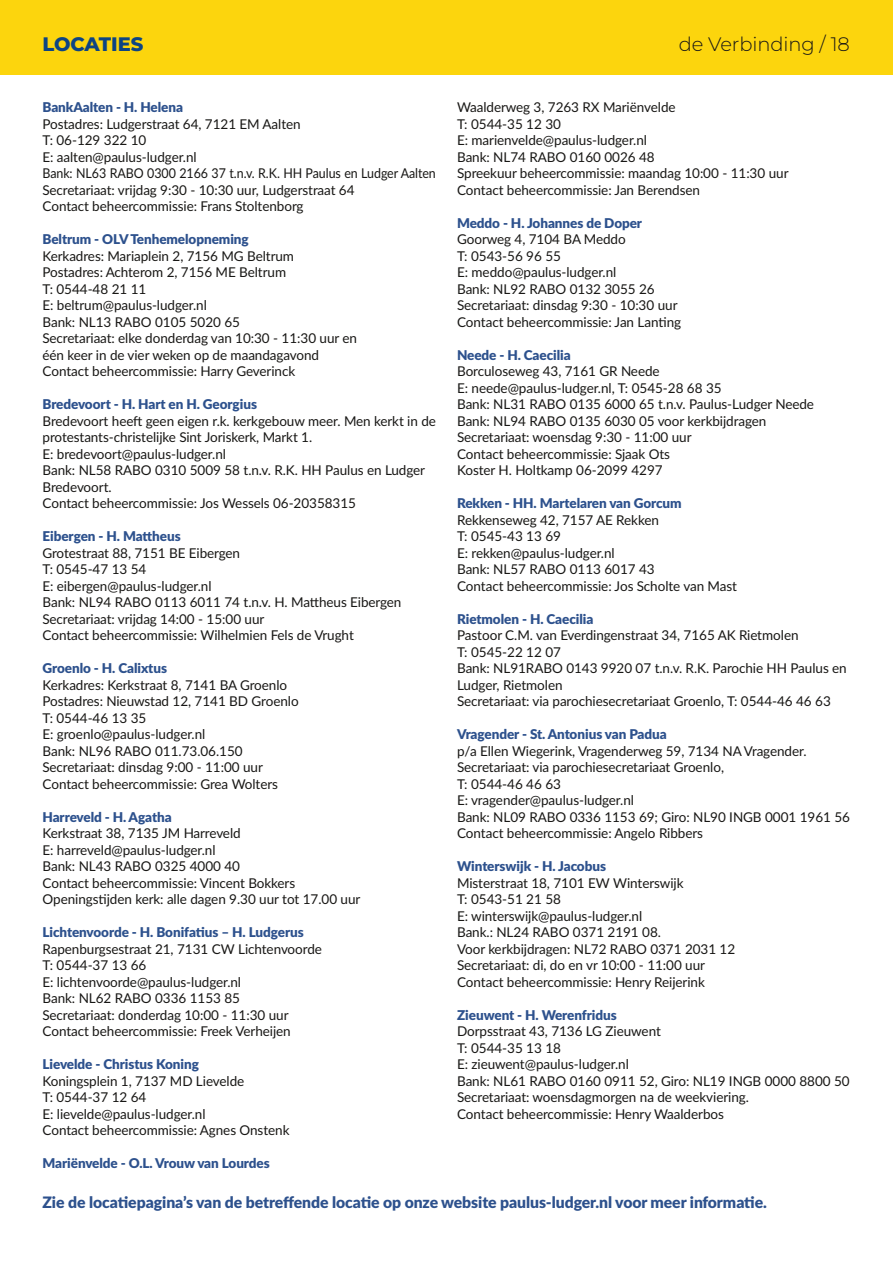
<style>
.page{position:relative;width:893px;height:1263px;background:#fff}
.page>*{position:absolute;margin:0;border:0;box-sizing:border-box;transform-origin:0 0}
.t1{font:300 19.5px "Montserrat";letter-spacing:-.005em;color:#181715}
.t2{font:800 19.5px "Montserrat";letter-spacing:-.01em;color:#0d4483}
.t3{font:900 15.75px "Lato";letter-spacing:-.005em;color:#2d518d}
.t4{font:13.5px/16.5px "Lato";letter-spacing:-.005em;color:#181715}
.t5{font:900 13.5px "Lato";letter-spacing:-.005em;color:#2d518d}
</style>
<div class="page">
<hr style="left:892px;top:102px;width:1px;height:34px;background:#fcd50d">
<div style="left:0;top:0;width:893px;height:74px;background:#fcd50d"></div>
<h1 class="t2" style="left:43px;top:32px;width:102px">LOCATIES</h1>
<h1 class="t1" style="left:679px;top:32px;width:173px">de Verbinding / 18</h1>
<p class="t5" style="left:43px;top:101px;width:142px">BankAalten ‐ H. Helena</p>
<p class="t4" style="left:43px;top:116px;width:395px">Postadres: Ludgerstraat 64, 7121 EM Aalten<br>T: 06‐129 322 10<br>E: aalten@paulus‐ludger.nl<br>Bank: NL63 RABO 0300 2166 37 t.n.v. R.K. HH Paulus en Ludger Aalten Secretariaat: vrijdag 9:30 ‐ 10:30 uur, Ludgerstraat 64<br>Contact beheercommissie: Frans Stoltenborg</p>
<p class="t5" style="left:43px;top:233px;width:208px">Beltrum ‐ OLVTenhemelopneming</p>
<p class="t4" style="left:43px;top:248px;width:316px">Kerkadres: Mariaplein 2, 7156 MG Beltrum Postadres: Achterom 2, 7156 ME Beltrum<br>T: 0544‐48 21 11<br>E: beltrum@paulus‐ludger.nl<br>Bank: NL13 RABO 0105 5020 65<br>Secretariaat: elke donderdag van 10:30 ‐ 11:30 uur en één keer in de vier weken op de maandagavond Contact beheercommissie: Harry Geverinck</p>
<p class="t5" style="left:43px;top:398px;width:216px">Bredevoort ‐ H. Hart en H. Georgius</p>
<p class="t4" style="left:43px;top:413px;width:395px">Bredevoort heeft geen eigen r.k. kerkgebouw meer. Men kerkt in de protestants‐christelijke Sint Joriskerk, Markt 1.<br>E: bredevoort@paulus‐ludger.nl<br>Bank: NL58 RABO 0310 5009 58 t.n.v. R.K. HH Paulus en Ludger Bredevoort.<br>Contact beheercommissie: Jos Wessels 06‐20358315</p>
<p class="t5" style="left:43px;top:530px;width:140px">Eibergen ‐ H. Mattheus</p>
<p class="t4" style="left:43px;top:545px;width:360px">Grotestraat 88, 7151 BE Eibergen<br>T: 0545‐47 13 54<br>E: eibergen@paulus‐ludger.nl<br>Bank: NL94 RABO 0113 6011 74 t.n.v. H. Mattheus Eibergen Secretariaat: vrijdag 14:00 ‐ 15:00 uur<br>Contact beheercommissie: Wilhelmien Fels de Vrught</p>
<p class="t5" style="left:43px;top:662px;width:126px">Groenlo ‐ H. Calixtus</p>
<p class="t4" style="left:43px;top:677px;width:258px">Kerkadres: Kerkstraat 8, 7141 BA Groenlo Postadres: Nieuwstad 12, 7141 BD Groenlo T: 0544‐46 13 35<br>E: groenlo@paulus‐ludger.nl<br>Bank: NL96 RABO 011.73.06.150<br>Secretariaat: dinsdag 9:00 ‐ 11:00 uur Contact beheercommissie: Grea Wolters</p>
<p class="t5" style="left:43px;top:811px;width:131px">Harreveld ‐ H. Agatha</p>
<p class="t4" style="left:43px;top:826px;width:319px">Kerkstraat 38, 7135 JM Harreveld<br>E: harreveld@paulus‐ludger.nl<br>Bank: NL43 RABO 0325 4000 40<br>Contact beheercommissie: Vincent Bokkers Openingstijden kerk: alle dagen 9.30 uur tot 17.00 uur</p>
<p class="t5" style="left:43px;top:926px;width:263px">Lichtenvoorde ‐ H. Bonifatius – H. Ludgerus</p>
<p class="t4" style="left:43px;top:941px;width:281px">Rapenburgsestraat 21, 7131 CW Lichtenvoorde T: 0544‐37 13 66<br>E: lichtenvoorde@paulus‐ludger.nl<br>Bank: NL62 RABO 0336 1153 85<br>Secretariaat: donderdag 10:00 ‐ 11:30 uur Contact beheercommissie: Freek Verheijen</p>
<p class="t5" style="left:43px;top:1058px;width:158px">Lievelde ‐ Christus Koning</p>
<p class="t4" style="left:43px;top:1073px;width:249px">Koningsplein 1, 7137 MD Lievelde<br>T: 0544‐37 12 64<br>E: lievelde@paulus‐ludger.nl<br>Contact beheercommissie: Agnes Onstenk</p>
<p class="t5" style="left:43px;top:1157px;width:229px">Mariënvelde ‐ O.L. Vrouw van Lourdes</p>
<p class="t4" style="left:457px;top:100px;width:333px">Waalderweg 3, 7263 RX Mariënvelde<br>T: 0544‐35 12 30<br>E: marienvelde@paulus‐ludger.nl<br>Bank: NL74 RABO 0160 0026 48<br>Spreekuur beheercommissie: maandag 10:00 ‐ 11:30 uur Contact beheercommissie: Jan Berendsen</p>
<p class="t5" style="left:457px;top:217px;width:186px">Meddo ‐ H. Johannes de Doper</p>
<p class="t4" style="left:457px;top:232px;width:226px">Goorweg 4, 7104 BA Meddo<br>T: 0543‐56 96 55<br>E: meddo@paulus‐ludger.nl<br>Bank: NL92 RABO 0132 3055 26<br>Secretariaat: dinsdag 9:30 ‐ 10:30 uur<br>Contact beheercommissie: Jan Lanting</p>
<p class="t5" style="left:457px;top:349px;width:115px">Neede ‐ H. Caecilia</p>
<p class="t4" style="left:457px;top:364px;width:358px">Borculoseweg 43, 7161 GR Neede<br>E: neede@paulus‐ludger.nl, T: 0545‐28 68 35<br>Bank: NL31 RABO 0135 6000 65 t.n.v. Paulus‐Ludger Neede Bank: NL94 RABO 0135 6030 05 voor kerkbijdragen Secretariaat: woensdag 9:30 ‐ 11:00 uur<br>Contact beheercommissie: Sjaak Ots<br>Koster H. Holtkamp 06‐2099 4297</p>
<p class="t5" style="left:457px;top:497px;width:226px">Rekken ‐ HH. Martelaren van Gorcum</p>
<p class="t4" style="left:457px;top:512px;width:281px">Rekkenseweg 42, 7157 AE Rekken<br>T: 0545‐43 13 69<br>E: rekken@paulus‐ludger.nl<br>Bank: NL57 RABO 0113 6017 43<br>Contact beheercommissie: Jos Scholte van Mast</p>
<p class="t5" style="left:457px;top:613px;width:138px">Rietmolen ‐ H. Caecilia</p>
<p class="t4" style="left:457px;top:628px;width:391px">Pastoor C.M. van Everdingenstraat 34, 7165 AK Rietmolen<br>T: 0545‐22 12 07<br>Bank: NL91RABO 0143 9920 07 t.n.v. R.K. Parochie HH Paulus en Ludger, Rietmolen<br>Secretariaat: via parochiesecretariaat Groenlo, T: 0544‐46 46 63</p>
<p class="t5" style="left:457px;top:728px;width:211px">Vragender ‐ St. Antonius van Padua</p>
<p class="t4" style="left:457px;top:743px;width:394px">p/a Ellen Wiegerink, Vragenderweg 59, 7134 NA Vragender.<br>Secretariaat: via parochiesecretariaat Groenlo,<br>T: 0544‐46 46 63<br>E: vragender@paulus‐ludger.nl<br>Bank: NL09 RABO 0336 1153 69; Giro: NL90 INGB 0001 1961 56<br>Contact beheercommissie: Angelo Ribbers</p>
<p class="t5" style="left:457px;top:860px;width:150px">Winterswijk ‐ H. Jacobus</p>
<p class="t4" style="left:457px;top:875px;width:280px">Misterstraat 18, 7101 EW Winterswijk<br>T: 0543‐51 21 58<br>E: winterswijk@paulus‐ludger.nl<br>Bank.: NL24 RABO 0371 2191 08.<br>Voor kerkbijdragen: NL72 RABO 0371 2031 12<br>Secretariaat: di, do en vr 10:00 ‐ 11:00 uur Contact beheercommissie: Henry Reijerink</p>
<p class="t5" style="left:457px;top:1009px;width:161px">Zieuwent ‐ H. Werenfridus</p>
<p class="t4" style="left:457px;top:1024px;width:394px">Dorpsstraat 43, 7136 LG Zieuwent<br>T: 0544‐35 13 18<br>E: zieuwent@paulus‐ludger.nl<br>Bank: NL61 RABO 0160 0911 52, Giro: NL19 INGB 0000 8800 50<br>Secretariaat: woensdagmorgen na de weekviering.<br>Contact beheercommissie: Henry Waalderbos</p>
<p class="t3" style="left:43px;top:1195px;width:726px">Zie de locatiepagina’s van de betreffende locatie op onze website paulus‐ludger.nl voor meer informatie.</p>
</div>
